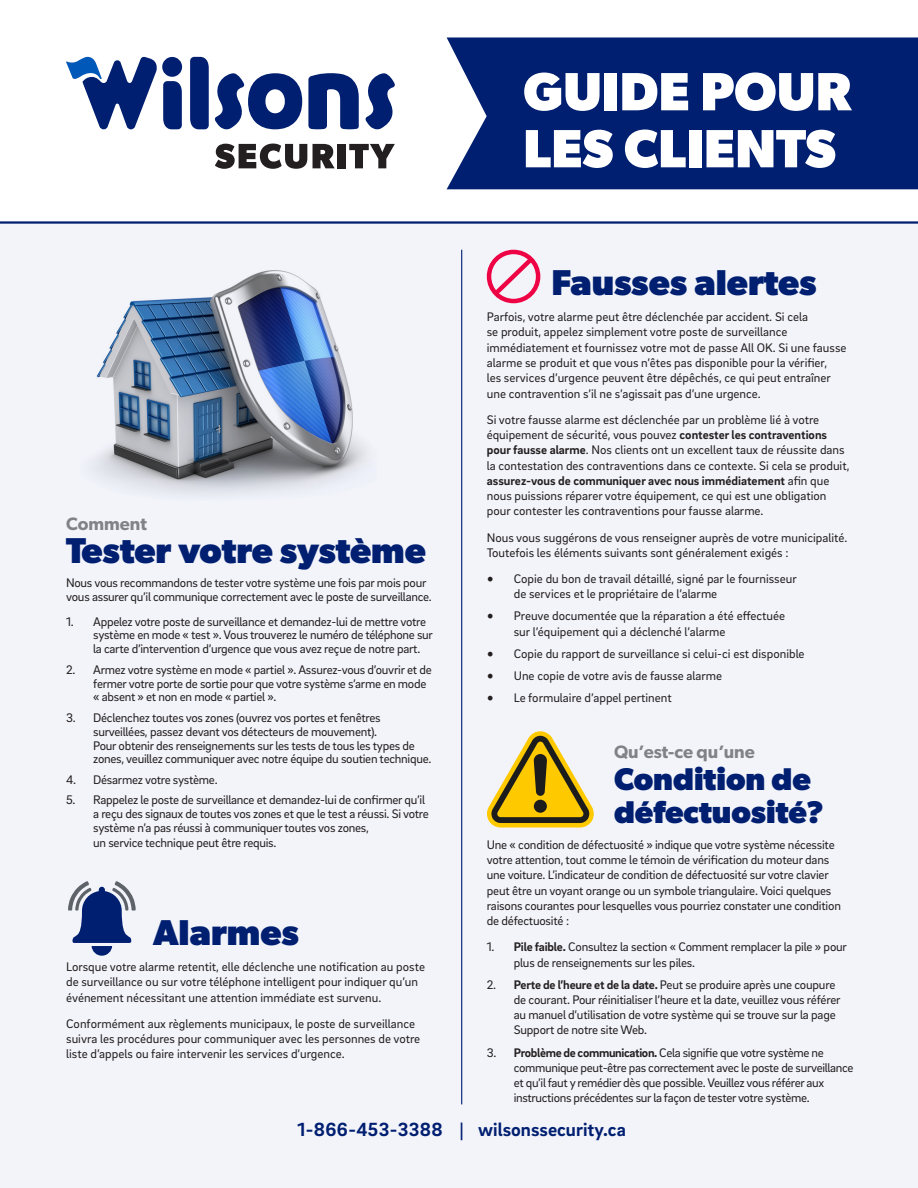
<style>
.page{position:relative;width:918px;height:1188px;background:#fff}
.page>*{position:absolute;margin:0;border:0;box-sizing:border-box;transform-origin:0 0}
.t1{font:700 54px/57px "Gibson";color:#fff}
.t2{font:700 36px "Gibson";color:#001f71}
.t3{font:700 31.5px/32.2px "Gibson";color:#001f71}
.t4{font:700 19.5px "Brix Sans";color:#001f71}
.t5{font:600 18px "Gibson";color:#808285}
.t6{font:12.75px/15.3px "Brix Sans";letter-spacing:-.015em;color:#231f20}
.s1{font-weight:700}
.s2{font-family:"Minion Pro";font-size:18px}
</style>
<div class="page">
<div style="left:0;top:222px;width:918px;height:966px;background:#f3f4fa"></div>
<div style="left:447px;top:38px;width:471px;height:151px;background:#001f71"></div>
<svg style="left:190px;top:57px;width:112px;height:73px"></svg>
<svg style="left:365px;top:73px;width:30px;height:57px"></svg>
<svg style="left:66px;top:57px;width:116px;height:72px"></svg>
<svg style="left:308px;top:73px;width:51px;height:56px"></svg>
<svg style="left:215px;top:144px;width:92px;height:25px"></svg>
<svg style="left:313px;top:144px;width:22px;height:24px"></svg>
<div style="left:338px;top:144px;width:8px;height:24px;background:#231f20"></div>
<svg style="left:349px;top:144px;width:46px;height:24px"></svg>
<hr style="left:0;top:221px;width:918px;height:3px;background:#001f71">
<img style="left:93px;top:270px;width:273px;height:225px">
<hr style="left:461px;top:250px;width:1px;height:854px;background:#001f71">
<svg style="left:68px;top:881px;width:68px;height:75px"></svg>
<svg style="left:487px;top:731px;width:107px;height:97px"></svg>
<div style="left:487px;top:250px;width:53px;height:53px;border:4px solid #ee0344;border-radius:50%"></div>
<svg style="left:490px;top:252px;width:48px;height:47px"></svg>
<p class="t5" style="left:66px;top:513px;width:82px">Comment</p>
<p class="t2" style="left:66px;top:529px;width:361px">Tester votre système</p>
<p class="t6" style="left:66px;top:576px;width:367px;line-height:13.8px">Nous vous recommandons de tester votre système une fois par mois pour vous assurer qu’il communique correctement avec le poste de surveillance.</p>
<p class="t6" style="left:93px;top:614px;width:341px;line-height:13.8px;text-indent:-27px">1. Appelez votre poste de surveillance et demandez-lui de mettre votre système en mode « test ». Vous trouverez le numéro de téléphone sur la carte d’intervention d’urgence que vous avez reçue de notre part.</p>
<p class="t6" style="left:93px;top:662px;width:340px;line-height:13.8px;text-indent:-27px">2. Armez votre système en mode « partiel ». Assurez-vous d’ouvrir et de fermer votre porte de sortie pour que votre système s’arme en mode « absent » et non en mode « partiel ».</p>
<p class="t6" style="left:93px;top:710px;width:340px;line-height:13.8px;text-indent:-27px">3. Déclenchez toutes vos zones (ouvrez vos portes et fenêtres surveillées, passez devant vos détecteurs de mouvement).<br>Pour obtenir des renseignements sur les tests de tous les types de zones, veuillez communiquer avec notre équipe du soutien technique.</p>
<p class="t6" style="left:66px;top:771px;width:153px">4. Désarmez votre système.</p>
<p class="t6" style="left:93px;top:793px;width:337px;line-height:13.8px;text-indent:-27px">5. Rappelez le poste de surveillance et demandez-lui de confirmer qu’il a reçu des signaux de toutes vos zones et que le test a réussi. Si votre système n’a pas réussi à communiquer toutes vos zones,</p>
<p class="t6" style="left:93px;top:835px;width:185px">un service technique peut être requis.</p>
<p class="t2" style="left:153px;top:911px;width:148px">Alarmes</p>
<p class="t6" style="left:66px;top:959px;width:360px">Lorsque votre alarme retentit, elle déclenche une notification au poste de surveillance ou sur votre téléphone intelligent pour indiquer qu’un événement nécessitant une attention immédiate est survenu.</p>
<p class="t6" style="left:66px;top:1015px;width:356px">Conformément aux règlements municipaux, le poste de surveillance suivra les procédures pour communiquer avec les personnes de votre liste d’appels ou faire intervenir les services d’urgence.</p>
<p class="t1" style="left:523px;top:62px;width:330px">GUIDE POUR<br>LES CLIENTS</p>
<p class="t2" style="left:552px;top:261px;width:267px">Fausses alertes</p>
<p class="t6" style="left:487px;top:309px;width:361px">Parfois, votre alarme peut être déclenchée par accident. Si cela<br>se produit, appelez simplement votre poste de surveillance immédiatement et fournissez votre mot de passe All OK. Si une fausse alarme se produit et que vous n’êtes pas disponible pour la vérifier,<br>les services d’urgence peuvent être dépêchés, ce qui peut entraîner une contravention s’il ne s’agissait pas d’une urgence.</p>
<p class="t6" style="left:487px;top:411px;width:364px">Si votre fausse alarme est déclenchée par un problème lié à votre équipement de sécurité, vous pouvez <span class="s1">contester les contraventions pour fausse alarme</span>. Nos clients ont un excellent taux de réussite dans la contestation des contraventions dans ce contexte. Si cela se produit, <span class="s1">assurez-vous de communiquer avec nous immédiatement</span> afin que nous puissions réparer votre équipement, ce qui est une obligation pour contester les contraventions pour fausse alarme.</p>
<p class="t6" style="left:487px;top:529px;width:362px">Nous vous suggérons de vous renseigner auprès de votre municipalité.<br>Toutefois les éléments suivants sont généralement exigés :</p>
<p class="t6" style="left:514px;top:571px;width:284px;text-indent:-27px"><span class="s2">•</span> Copie du bon de travail détaillé, signé par le fournisseur de services et le propriétaire de l’alarme</p>
<p class="t6" style="left:514px;top:608px;width:273px;text-indent:-27px"><span class="s2">•</span> Preuve documentée que la réparation a été effectuée sur l’équipement qui a déclenché l’alarme</p>
<p class="t6" style="left:487px;top:645px;width:319px"><span class="s2">•</span> Copie du rapport de surveillance si celui-ci est disponible</p>
<p class="t6" style="left:487px;top:667px;width:237px"><span class="s2">•</span> Une copie de votre avis de fausse alarme</p>
<p class="t6" style="left:487px;top:689px;width:186px"><span class="s2">•</span> Le formulaire d’appel pertinent</p>
<p class="t5" style="left:614px;top:741px;width:142px">Qu’est-ce qu’une</p>
<p class="t3" style="left:614px;top:762px;width:211px">Condition de défectuosité?</p>
<p class="t6" style="left:487px;top:836px;width:356px">Une « condition de défectuosité » indique que votre système nécessite votre attention, tout comme le témoin de vérification du moteur dans une voiture. L’indicateur de condition de défectuosité sur votre clavier peut être un voyant orange ou un symbole triangulaire. Voici quelques raisons courantes pour lesquelles vous pourriez constater une condition de défectuosité :</p>
<p class="t6" style="left:514px;top:939px;width:335px;text-indent:-27px">1. <span class="s1">Pile faible.</span> Consultez la section « Comment remplacer la pile » pour plus de renseignements sur les piles.</p>
<p class="t6" style="left:514px;top:976px;width:328px;text-indent:-27px">2. <span class="s1">Perte de l’heure et de la date.</span> Peut se produire après une coupure de courant. Pour réinitialiser l’heure et la date, veuillez vous référer au manuel d’utilisation de votre système qui se trouve sur la page Support de notre site Web.</p>
<p class="t6" style="left:514px;top:1044px;width:341px;text-indent:-27px">3. <span class="s1">Problème de communication.</span> Cela signifie que votre système ne communique peut-être pas correctement avec le poste de surveillance et qu’il faut y remédier dès que possible. Veuillez vous référer aux instructions précédentes sur la façon de tester votre système.</p>
<p class="t4" style="left:297px;top:1117px;width:330px">1-866-453-3388 | wilsonssecurity.ca</p>
</div>
